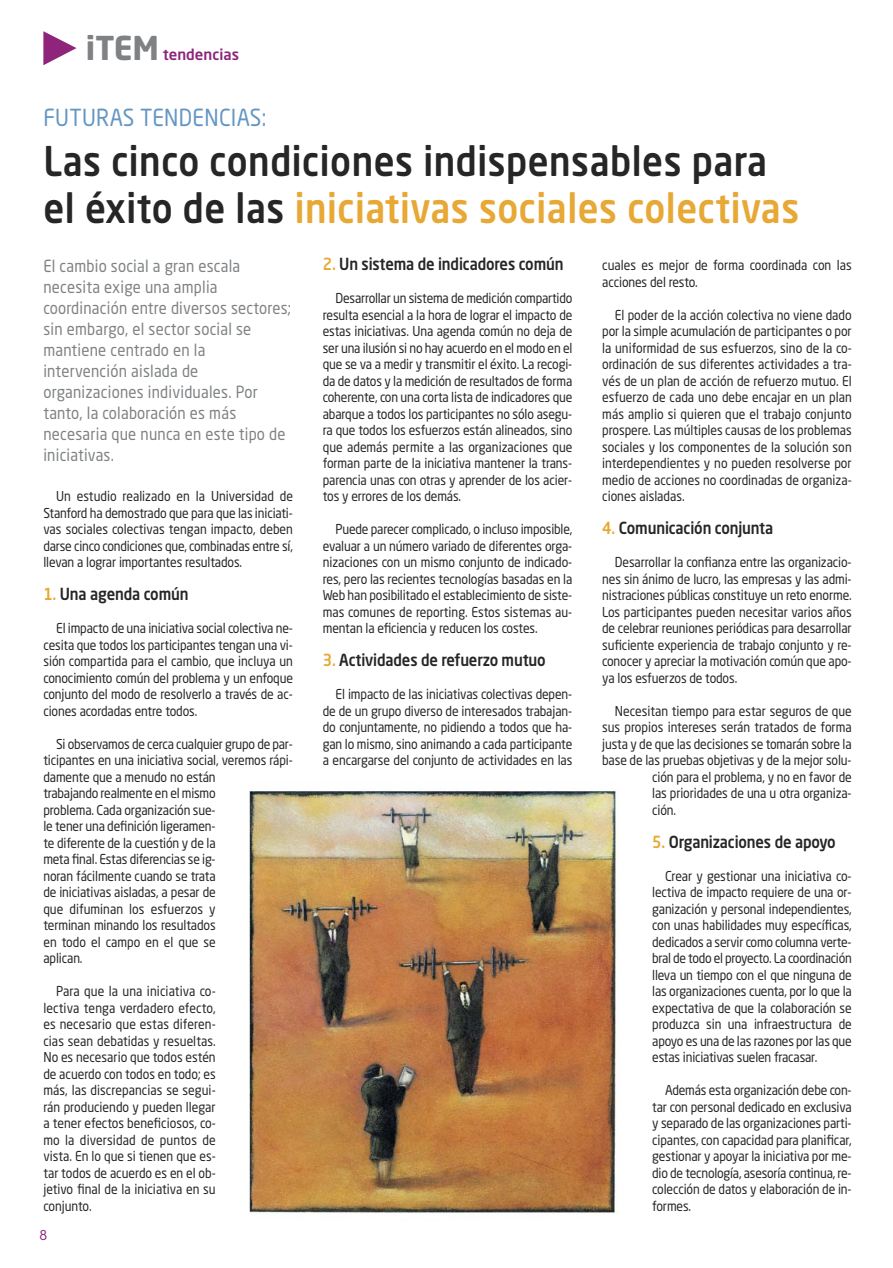
<style>
.page{position:relative;width:893px;height:1268px;background:#fff}
.page>*{position:absolute;margin:0;border:0;box-sizing:border-box;transform-origin:0 0}
.t1{font:500 40.5px/46.5px "Neo Sans Std";letter-spacing:.015em;color:#272627;scale:.9 1}
.t2{font:23.25px "Neo Sans Std";letter-spacing:.015em;color:#6496c4;scale:.9 1}
.t3{font:16.5px/21px "Neo Sans Std";letter-spacing:.015em;color:#7f8184;scale:.9 1}
.t4{font:500 16.5px "Neo Sans Std";letter-spacing:-.01em;color:#272627;scale:.9 1}
.t5{font:500 15px "Neo Sans Std";color:#8e257b}
.t6{font:13.5px/16.5px "Neo Sans Std";letter-spacing:-.01em;color:#272627;text-align:justify;scale:.9 1}
.t7{font:13.5px "ITC Avant Garde Std";color:#8e257b}
.s1{font-weight:700;font-size:32.55px;color:#7f8184}
.s2{color:#e7a835}
</style>
<div class="page">
<svg style="left:43px;top:31px;width:33px;height:34px"></svg>
<img style="left:249px;top:790px;width:370px;height:424px">
<p class="t5" style="left:86px;top:49px;width:154px"><span class="s1">iTEM</span> tendencias</p>
<h2 class="t2" style="left:43px;top:108px;width:249px">FUTURAS TENDENCIAS:</h2>
<h1 class="t1" style="left:43px;top:142px;width:841px">Las cinco condiciones indispensables para el éxito de las <span class="s2">iniciativas sociales colectivas</span></h1>
<p class="t3" style="left:43px;top:257px;width:277px">El cambio social a gran escala necesita exige una amplia coordinación entre diversos sectores; sin embargo, el sector social se mantiene centrado en la intervención aislada de organizaciones individuales. Por tanto, la colaboración es más necesaria que nunca en este tipo de iniciativas.</p>
<p class="t6" style="left:43px;top:489px;width:279px;text-indent:13px">Un estudio realizado en la Universidad de Stanford ha demostrado que para que las iniciati&shy;vas sociales colectivas tengan impacto, deben darse cinco condiciones que, combinadas entre sí, llevan a lograr importantes resultados.</p>
<p class="t4" style="left:43px;top:587px;width:163px"><span class="s2">1.</span> Una agenda común</p>
<p class="t6" style="left:43px;top:621px;width:279px;text-indent:13px">El impacto de una iniciativa social colectiva ne&shy;cesita que todos los participantes tengan una vi&shy;sión compartida para el cambio, que incluya un conocimiento común del problema y un enfoque conjunto del modo de resolverlo a través de ac&shy;ciones acordadas entre todos.</p>
<p class="t6" style="left:43px;top:736px;width:279px;text-align:left;text-indent:13px">Si observamos de cerca cualquier grupo de par&shy;ticipantes en una iniciativa social, veremos rápi&shy;damente que a menudo no están<br>trabajando realmente en el mismo<br>problema. Cada organización sue-<br>le tener una definición ligeramen-<br>te diferente de la cuestión y de la<br>meta final. Estas diferencias se ig-<br>noran fácilmente cuando se trata<br>de iniciativas aisladas, a pesar de<br>que difuminan los esfuerzos y<br>terminan minando los resultados<br>en todo el campo en el que se<br>aplican.</p>
<p class="t6" style="left:43px;top:984px;width:193px;text-indent:13px">Para que la una iniciativa co&shy;lectiva tenga verdadero efecto, es necesario que estas diferen&shy;cias sean debatidas y resueltas.<br>No es necesario que todos estén de acuerdo con todos en todo; es más, las discrepancias se segui&shy;rán produciendo y pueden llegar a tener efectos beneficiosos, co&shy;mo la diversidad de puntos de vista. En lo que si tienen que es&shy;tar todos de acuerdo es en el ob&shy;jetivo final de la iniciativa en su conjunto.</p>
<p class="t7" style="left:39px;top:1227px;width:9px">8</p>
<p class="t4" style="left:323px;top:257px;width:269px"><span class="s2">2.</span> Un sistema de indicadores común</p>
<p class="t6" style="left:323px;top:291px;width:279px;text-indent:13px">Desarrollar un sistema de medición compartido resulta esencial a la hora de lograr el impacto de estas iniciativas. Una agenda común no deja de ser una ilusión si no hay acuerdo en el modo en el que se va a medir y transmitir el éxito. La recogi&shy;da de datos y la medición de resultados de forma coherente, con una corta lista de indicadores que abarque a todos los participantes no sólo asegu&shy;ra que todos los esfuerzos están alineados, sino que además permite a las organizaciones que forman parte de la iniciativa mantener la trans&shy;parencia unas con otras y aprender de los acier&shy;tos y errores de los demás.</p>
<p class="t6" style="left:323px;top:522px;width:279px;text-indent:13px">Puede parecer complicado, o incluso imposible, evaluar a un número variado de diferentes orga&shy;nizaciones con un mismo conjunto de indicado&shy;res, pero las recientes tecnologías basadas en la Web han posibilitado el establecimiento de siste&shy;mas comunes de reporting. Estos sistemas au&shy;mentan la eficiencia y reducen los costes.</p>
<p class="t4" style="left:323px;top:653px;width:249px"><span class="s2">3.</span> Actividades de refuerzo mutuo</p>
<p class="t6" style="left:323px;top:687px;width:279px;text-indent:13px">El impacto de las iniciativas colectivas depen&shy;de de un grupo diverso de interesados trabajan&shy;do conjuntamente, no pidiendo a todos que ha&shy;gan lo mismo, sino animando a cada participante a encargarse del conjunto de actividades en las</p>
<p class="t6" style="left:602px;top:258px;width:279px">cuales es mejor de forma coordinada con las acciones del resto.</p>
<p class="t6" style="left:602px;top:307px;width:279px;text-indent:13px">El poder de la acción colectiva no viene dado por la simple acumulación de participantes o por la uniformidad de sus esfuerzos, sino de la co&shy;ordinación de sus diferentes actividades a tra&shy;vés de un plan de acción de refuerzo mutuo. El esfuerzo de cada uno debe encajar en un plan más amplio si quieren que el trabajo conjunto prospere. Las múltiples causas de los problemas sociales y los componentes de la solución son interdependientes y no pueden resolverse por medio de acciones no coordinadas de organiza&shy;ciones aisladas.</p>
<p class="t4" style="left:602px;top:521px;width:192px"><span class="s2">4.</span> Comunicación conjunta</p>
<p class="t6" style="left:602px;top:555px;width:279px;text-indent:13px">Desarrollar la confianza entre las organizacio&shy;nes sin ánimo de lucro, las empresas y las admi&shy;nistraciones públicas constituye un reto enorme.<br>Los participantes pueden necesitar varios años de celebrar reuniones periódicas para desarrollar suficiente experiencia de trabajo conjunto y re&shy;conocer y apreciar la motivación común que apo&shy;ya los esfuerzos de todos.</p>
<p class="t6" style="left:615px;top:703px;width:264px">Necesitan tiempo para estar seguros de que</p>
<p class="t6" style="left:602px;top:720px;width:279px">sus propios intereses serán tratados de forma</p>
<p class="t6" style="left:602px;top:736px;width:279px">justa y de que las decisiones se tomarán sobre la</p>
<p class="t6" style="left:602px;top:753px;width:279px">base de las pruebas objetivas y de la mejor solu-</p>
<p class="t6" style="left:652px;top:769px;width:223px">ción para el problema, y no en favor de</p>
<p class="t6" style="left:652px;top:786px;width:223px">las prioridades de una u otra organiza-</p>
<p class="t6" style="left:652px;top:802px;width:28px">ción.</p>
<p class="t4" style="left:652px;top:835px;width:205px"><span class="s2">5.</span> Organizaciones de apoyo</p>
<p class="t6" style="left:652px;top:868px;width:223px;text-indent:13px">Crear y gestionar una iniciativa co&shy;lectiva de impacto requiere de una or&shy;ganización y personal independientes, con unas habilidades muy específicas, dedicados a servir como columna verte&shy;bral de todo el proyecto. La coordinación lleva un tiempo con el que ninguna de las organizaciones cuenta, por lo que la expectativa de que la colaboración se produzca sin una infraestructura de apoyo es una de las razones por las que estas iniciativas suelen fracasar.</p>
<p class="t6" style="left:652px;top:1083px;width:223px;text-indent:13px">Además esta organización debe con&shy;tar con personal dedicado en exclusiva y separado de las organizaciones parti&shy;cipantes, con capacidad para planificar, gestionar y apoyar la iniciativa por me&shy;dio de tecnología, asesoría continua, re&shy;colección de datos y elaboración de in&shy;formes.</p>
</div>
